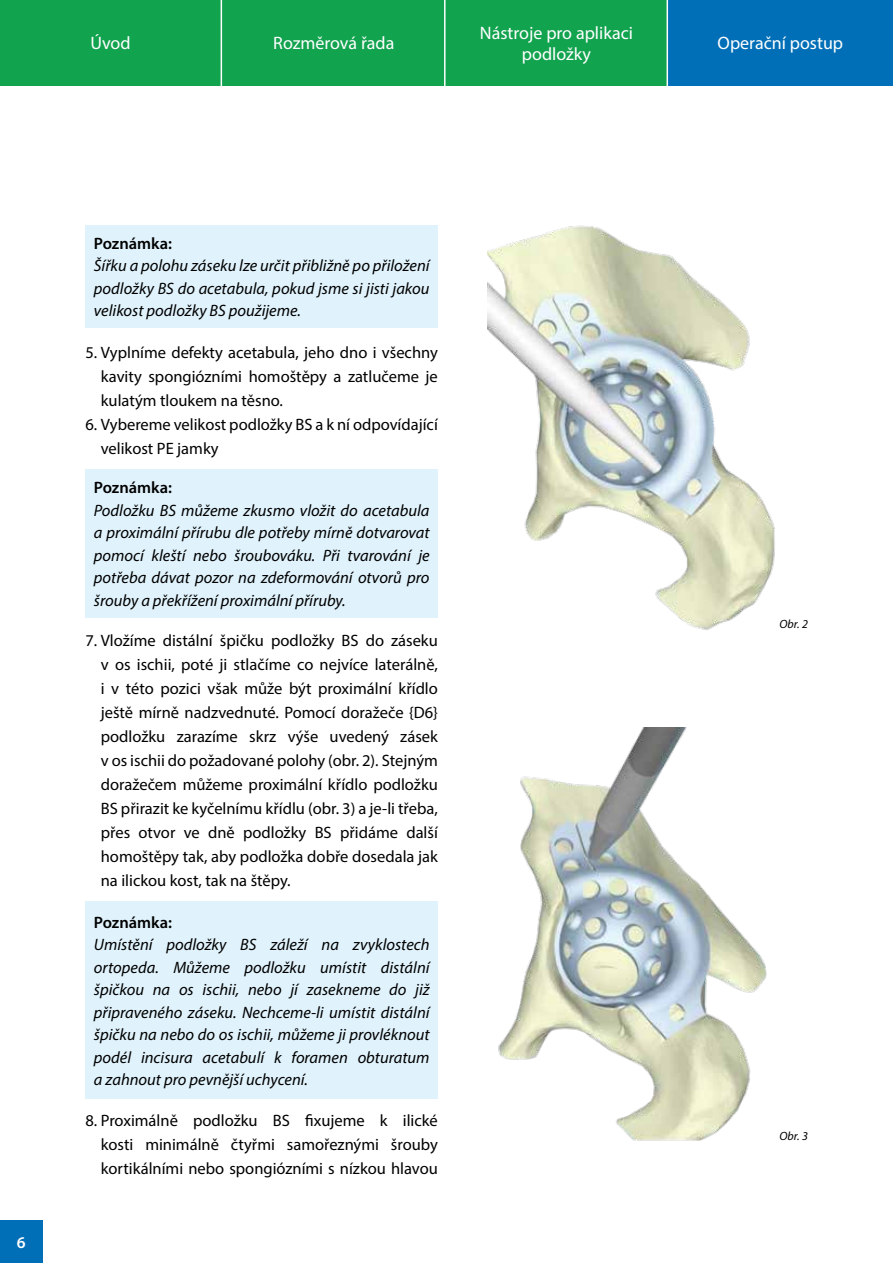
<style>
.page{position:relative;width:893px;height:1263px;background:#fff}
.page>*{position:absolute;margin:0;border:0;box-sizing:border-box;transform-origin:0 0}
.t1{font:18px/21px "Myriad Pro";color:#fff;text-align:center}
.t2{font:16.5px/24px "Myriad Pro";color:#000;text-align:justify}
.t3{font:italic 16.5px/22.5px "Myriad Pro";color:#000;text-align:justify}
.t4{font:600 16.5px "Myriad Pro";color:#000}
.t5{font:600 16.5px "Myriad Pro";color:#fff}
.t6{font:italic 12px "Myriad Pro";letter-spacing:.005em;color:#000}
</style>
<div class="page">
<div style="left:0;top:1220px;width:43px;height:43px;background:#006fb7"></div>
<div style="left:85px;top:225px;width:353px;height:103px;background:#e0f2fb"></div>
<div style="left:85px;top:901px;width:353px;height:198px;background:#e0f2fb"></div>
<div style="left:85px;top:469px;width:353px;height:149px;background:#e0f2fb"></div>
<div style="left:0;top:0;width:221px;height:85px;background:#12a34f"></div>
<div style="left:221px;top:0;width:224px;height:85px;background:#12a34f"></div>
<div style="left:445px;top:0;width:223px;height:85px;background:#12a34f"></div>
<div style="left:668px;top:0;width:225px;height:85px;background:#006fb7"></div>
<hr style="left:444px;top:0;width:2px;height:133px;background:#fff">
<hr style="left:666px;top:0;width:2px;height:133px;background:#fff">
<hr style="left:221px;top:0;width:1px;height:133px;background:#fff">
<img style="left:487px;top:225px;width:288px;height:405px">
<img style="left:498px;top:727px;width:269px;height:414px">
<p class="t1" style="left:91px;top:32px;width:42px">Úvod</p>
<p class="t1" style="left:273px;top:32px;width:123px">Rozměrová řada</p>
<p class="t1" style="left:480px;top:22px;width:155px">Nástroje pro aplikaci podložky</p>
<p class="t1" style="left:718px;top:32px;width:127px">Operační postup</p>
<p class="t5" style="left:17px;top:1232px;width:10px">6</p>
<p class="t4" style="left:94px;top:233px;width:80px">Poznámka:</p>
<p class="t3" style="left:94px;top:254px;width:337px">Šířku a polohu záseku lze určit přibližně po přiložení podložky BS do acetabula, pokud jsme si jisti jakou velikost podložky BS použijeme.</p>
<p class="t2" style="left:101px;top:340px;width:339px;text-indent:-15px">5. Vyplníme defekty acetabula, jeho dno i všechny kavity spongiózními homoštěpy a zatlučeme je kulatým tloukem na těsno.</p>
<p class="t2" style="left:101px;top:412px;width:339px;text-indent:-15px">6. Vybereme velikost podložky BS a k ní odpovídající velikost PE jamky</p>
<p class="t4" style="left:94px;top:477px;width:80px">Poznámka:</p>
<p class="t3" style="left:94px;top:499px;width:337px">Podložku BS můžeme zkusmo vložit do acetabula a proximální přírubu dle potřeby mírně dotvarovat pomocí kleští nebo šroubováku. Při tvarování je potřeba dávat pozor na zdeformování otvorů pro šrouby a překřížení proximální příruby.</p>
<p class="t2" style="left:101px;top:628px;width:339px;text-indent:-15px">7. Vložíme distální špičku podložky BS do záseku v os ischii, poté ji stlačíme co nejvíce laterálně, i v této pozici však může být proximální křídlo ještě mírně nadzvednuté. Pomocí doražeče {D6} podložku zarazíme skrz výše uvedený zásek v os ischii do požadované polohy (obr. 2). Stejným doražečem můžeme proximální křídlo podložku BS přirazit ke kyčelnímu křídlu (obr. 3) a je-li třeba, přes otvor ve dně podložky BS přidáme další homoštěpy tak, aby podložka dobře dosedala jak na ilickou kost, tak na štěpy.</p>
<p class="t4" style="left:94px;top:912px;width:80px">Poznámka:</p>
<p class="t3" style="left:94px;top:933px;width:337px">Umístění podložky BS záleží na zvyklostech ortopeda. Můžeme podložku umístit distální špičkou na os ischii, nebo jí zasekneme do již připraveného záseku. Nechceme-li umístit distální špičku na nebo do os ischii, můžeme ji provléknout podél incisura acetabulí k foramen obturatum a zahnout pro pevnější uchycení.</p>
<p class="t2" style="left:101px;top:1108px;width:339px;text-indent:-15px">8. Proximálně podložku BS fixujeme k ilické kosti minimálně čtyřmi samořeznými šrouby kortikálními nebo spongiózními s nízkou hlavou</p>
<p class="t6" style="left:779px;top:617px;width:30px">Obr. 2</p>
<p class="t6" style="left:779px;top:1129px;width:30px">Obr. 3</p>
</div>
